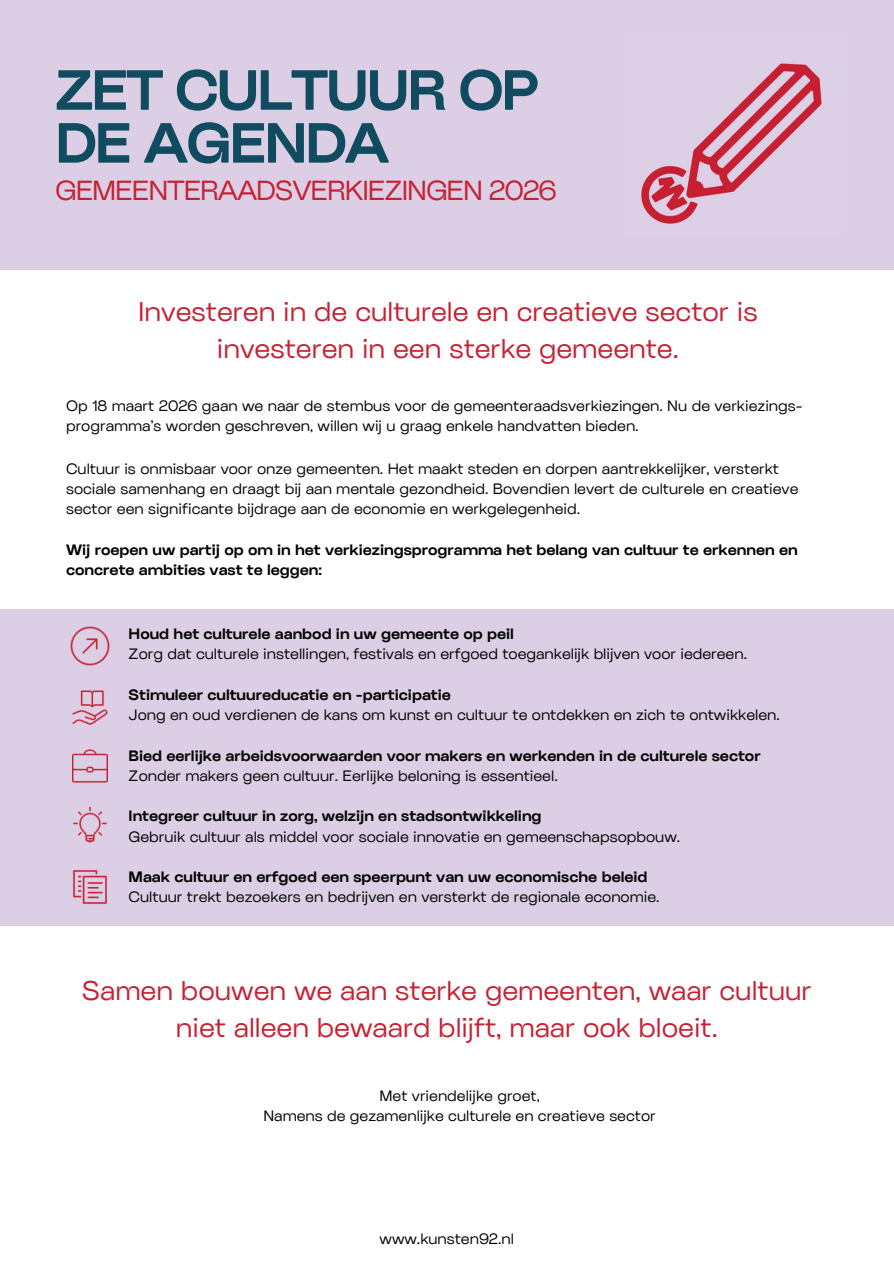
<style>
.page{position:relative;width:894px;height:1264px;background:#fff}
.page>*{position:absolute;margin:0;border:0;box-sizing:border-box;transform-origin:0 0}
.t1{font:700 56.4px/52.8px "Bolo Grotesk";letter-spacing:-.04em;color:#114b5f}
.t2{font:27.6px "Bolo Grotesk";letter-spacing:-.04em;color:#c72032}
.t3{font:27px/37.2px "Bolo Grotesk";color:#c72032;text-align:center}
.t4{font:15px/20.2px "Bolo Grotesk";color:#000}
.t5{font:700 15px/20.2px "Bolo Grotesk";color:#000}
</style>
<div class="page">
<div style="left:0;top:0;width:893px;height:269px;background:#dccfe5"></div>
<div style="left:0;top:609px;width:893px;height:316px;background:#dccfe5"></div>
<img style="left:70px;top:626px;width:40px;height:40px">
<img style="left:72px;top:690px;width:36px;height:35px">
<img style="left:73px;top:749px;width:35px;height:34px">
<img style="left:73px;top:806px;width:34px;height:37px">
<img style="left:73px;top:870px;width:34px;height:34px">
<img style="left:641px;top:63px;width:181px;height:161px">
<p class="t1" style="left:55px;top:66px;width:485px">ZET CULTUUR OP<br>DE AGENDA</p>
<p class="t2" style="left:55px;top:178px;width:503px">GEMEENTERAADSVERKIEZINGEN 2026</p>
<p class="t3" style="left:138px;top:294px;width:621px">Investeren in de culturele en creatieve sector is investeren in een sterke gemeente.</p>
<p class="t4" style="left:66px;top:396px;width:737px">Op 18 maart 2026 gaan we naar de stembus voor de gemeenteraadsverkiezingen. Nu de verkiezings&shy;programma’s worden geschreven, willen wij u graag enkele handvatten bieden.</p>
<p class="t4" style="left:66px;top:459px;width:733px">Cultuur is onmisbaar voor onze gemeenten. Het maakt steden en dorpen aantrekkelijker, versterkt sociale samenhang en draagt bij aan mentale gezondheid. Bovendien levert de culturele en creatieve sector een significante bijdrage aan de economie en werkgelegenheid.</p>
<p class="t5" style="left:66px;top:540px;width:733px">Wij roepen uw partij op om in het verkiezingsprogramma het belang van cultuur te erkennen en concrete ambities vast te leggen:</p>
<p class="t5" style="left:129px;top:624px;width:386px">Houd het culturele aanbod in uw gemeente op peil</p>
<p class="t4" style="left:129px;top:644px;width:619px">Zorg dat culturele instellingen, festivals en erfgoed toegankelijk blijven voor iedereen.</p>
<h1 class="t5" style="left:129px;top:685px;width:324px">Stimuleer cultuureducatie en -participatie</h1>
<h2 class="t4" style="left:129px;top:705px;width:652px">Jong en oud verdienen de kans om kunst en cultuur te ontdekken en zich te ontwikkelen.</h2>
<h3 class="t5" style="left:129px;top:746px;width:633px">Bied eerlijke arbeidsvoorwaarden voor makers en werkenden in de culturele sector</h3>
<p class="t4" style="left:129px;top:766px;width:430px">Zonder makers geen cultuur. Eerlijke beloning is essentieel.</p>
<p class="t5" style="left:129px;top:806px;width:414px">Integreer cultuur in zorg, welzijn en stadsontwikkeling</p>
<p class="t4" style="left:129px;top:827px;width:553px">Gebruik cultuur als middel voor sociale innovatie en gemeenschapsopbouw.</p>
<h4 class="t5" style="left:129px;top:867px;width:520px">Maak cultuur en erfgoed een speerpunt van uw economische beleid</h4>
<p class="t4" style="left:129px;top:887px;width:532px">Cultuur trekt bezoekers en bedrijven en versterkt de regionale economie.</p>
<p class="t3" style="left:82px;top:973px;width:731px">Samen bouwen we aan sterke gemeenten, waar cultuur niet alleen bewaard blijft, maar ook bloeit.</p>
<p class="t4" style="left:379px;top:1086px;width:162px">Met vriendelijke groet,</p>
<p class="t4" style="left:263px;top:1106px;width:394px">Namens de gezamenlijke culturele en creatieve sector</p>
<p class="t4" style="left:379px;top:1229px;width:136px">www.kunsten92.nl</p>
</div>
